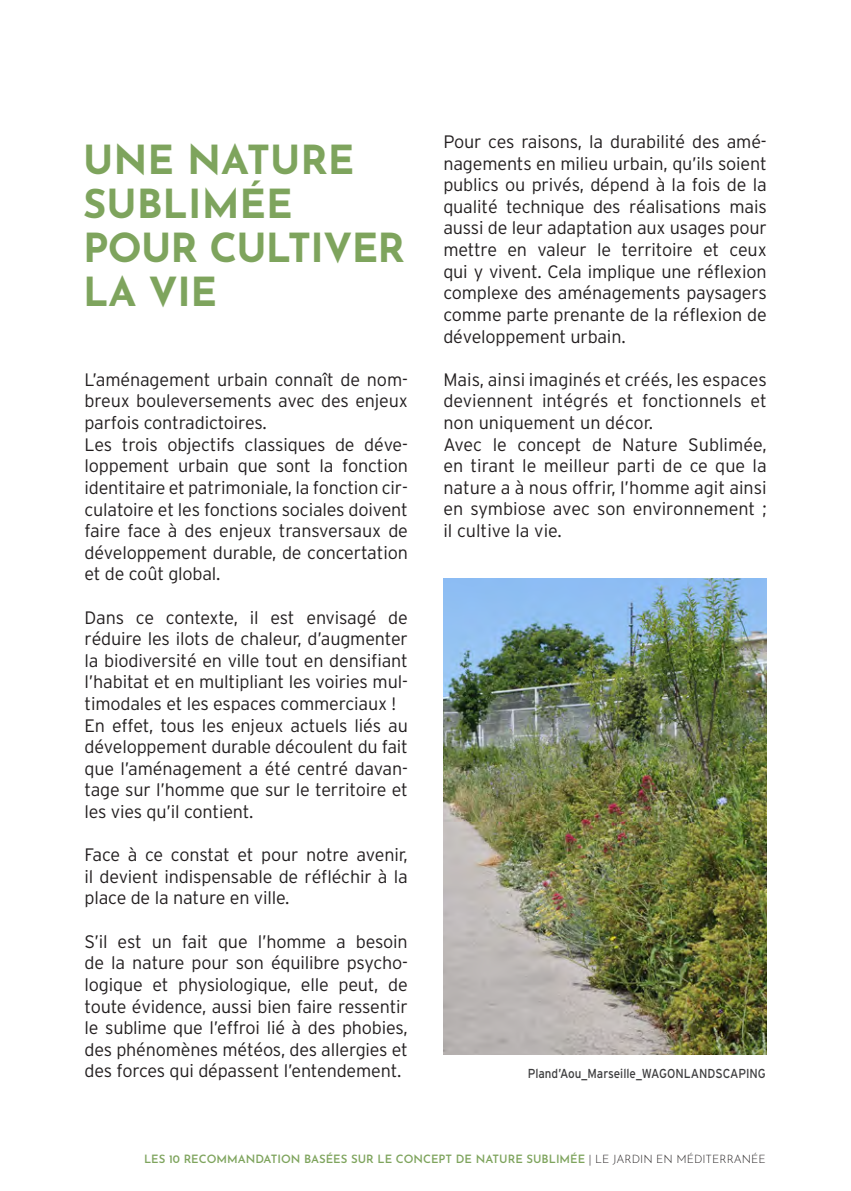
<style>
.page{position:relative;width:851px;height:1191px;background:#fff}
.page>*{position:absolute;margin:0;border:0;box-sizing:border-box;transform-origin:0 0}
.t1{font:700 40px "Josefin Sans";letter-spacing:-.01em;color:#7ea45d}
.textes{font:300 18px/21.6px "Interstate";letter-spacing:-.01em;color:#231f20;text-align:justify}
.légendes{font:13px "Interstate";color:#3e3e3f;scale:.9 1}
.t2{font:600 11.4px "Josefin Sans";color:#7ea45d}
.s1{font-weight:300;color:#231f20}
</style>
<div class="page">
<img style="left:443px;top:578px;width:323px;height:476px">
<p class="t1" style="left:83px;top:124px;width:273px">UNE NATURE</p>
<p class="t1" style="left:83px;top:168px;width:211px">SUBLIMÉE</p>
<p class="t1" style="left:83px;top:212px;width:323px">POUR CULTIVER</p>
<p class="t1" style="left:83px;top:256px;width:135px">LA VIE</p>
<p class="textes" style="left:84px;top:368px;width:325px">L’aménagement urbain connaît de nom&shy;breux bouleversements avec des enjeux parfois contradictoires.</p>
<p class="textes" style="left:84px;top:433px;width:325px">Les trois objectifs classiques de déve&shy;loppement urbain que sont la fonction identitaire et patrimoniale, la fonction cir&shy;culatoire et les fonctions sociales doivent faire face à des enjeux transversaux de développement durable, de concertation et de coût global.</p>
<p class="textes" style="left:84px;top:606px;width:325px">Dans ce contexte, il est envisagé de réduire les ilots de chaleur, d’augmenter la biodiversité en ville tout en densifiant l’habitat et en multipliant les voiries mul&shy;timodales et les espaces commerciaux !</p>
<p class="textes" style="left:84px;top:714px;width:325px">En effet, tous les enjeux actuels liés au développement durable découlent du fait que l’aménagement a été centré davan&shy;tage sur l’homme que sur le territoire et les vies qu’il contient.</p>
<p class="textes" style="left:84px;top:844px;width:325px">Face à ce constat et pour notre avenir, il devient indispensable de réfléchir à la place de la nature en ville.</p>
<p class="textes" style="left:84px;top:930px;width:325px">S’il est un fait que l’homme a besoin de la nature pour son équilibre psycho&shy;logique et physiologique, elle peut, de toute évidence, aussi bien faire ressentir le sublime que l’effroi lié à des phobies, des phénomènes météos, des allergies et des forces qui dépassent l’entendement.</p>
<p class="textes" style="left:443px;top:131px;width:325px">Pour ces raisons, la durabilité des amé&shy;nagements en milieu urbain, qu’ils soient publics ou privés, dépend à la fois de la qualité technique des réalisations mais aussi de leur adaptation aux usages pour mettre en valeur le territoire et ceux qui y vivent. Cela implique une réflexion complexe des aménagements paysagers comme parte prenante de la réflexion de développement urbain.</p>
<p class="textes" style="left:443px;top:368px;width:325px">Mais, ainsi imaginés et créés, les espaces deviennent intégrés et fonctionnels et non uniquement un décor.</p>
<p class="textes" style="left:443px;top:433px;width:325px">Avec le concept de Nature Sublimée, en tirant le meilleur parti de ce que la nature a à nous offrir, l’homme agit ainsi en symbiose avec son environnement ; il cultive la vie.</p>
<p class="légendes" style="left:527px;top:1065px;width:266px">Pland’Aou_Marseille_WAGONLANDSCAPING</p>
<p class="t2" style="left:144px;top:1149px;width:623px">LES 10 RECOMMANDATION BASÉES SUR LE CONCEPT DE NATURE SUBLIMÉE <span class="s1">| LE JARDIN EN MÉDITERRANÉE</span></p>
</div>
